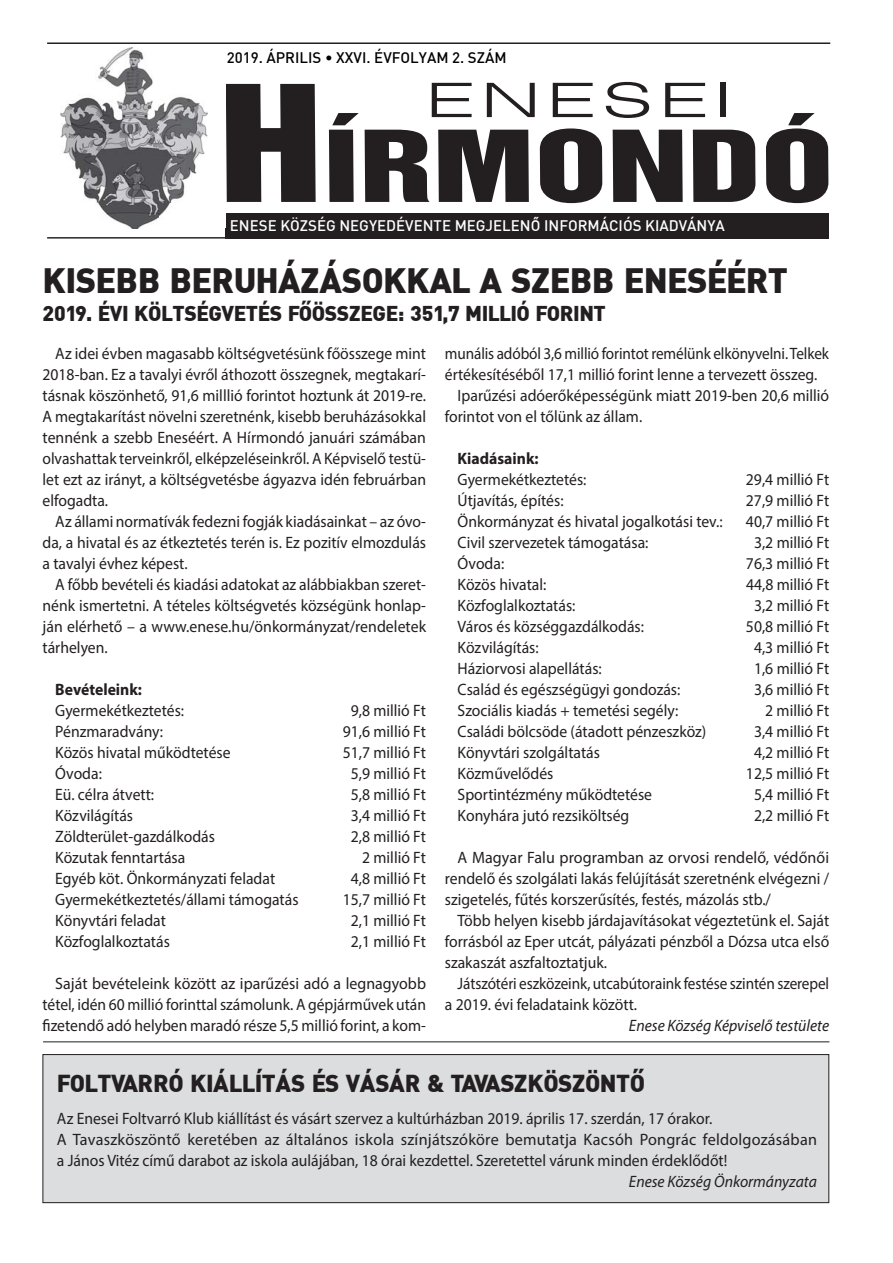
<style>
.page{position:relative;width:893px;height:1263px;background:#fff}
.page>*{position:absolute;margin:0;border:0;box-sizing:border-box;transform-origin:0 0}
.t1{font:147.75px "H Helv Inserat";color:#231f20;scale:1.27 1}
.t2{font:90.45px "H Helv Inserat";letter-spacing:-.005em;color:#231f20;scale:1.45 1}
.t3{font:47.4px "Swiss 721 Light Extended HU Normal";letter-spacing:.08em;color:#231f20;scale:1.51 1}
.t4{font:34.5px "DIN Blk PFL";color:#231f20}
.t5{font:24px "DIN Blk PFL";color:#231f20}
.t6{font:21px "DIN Blk PFL";color:#231f20}
.t7{font:16.5px/21px "Myriad Pro";color:#231f20;text-align:justify;scale:.95 1}
.t8{font:16.5px/21px "Myriad Pro";color:#231f20;text-align:justify;scale:.96 1}
.t9{font:16.5px/21px "Myriad Pro";color:#231f20;text-align:justify}
.t10{font:16.5px/21px "Myriad Pro";color:#231f20;scale:.92 1}
.t11{font:italic 16.5px "Myriad Pro";color:#231f20;scale:.95 1}
.t12{font:700 16.5px "Myriad Pro";color:#231f20;scale:.95 1}
.t13{font:15px "Din CE Med H";color:#fff}
.t14{font:15px "Din CE Med H";color:#000}
</style>
<div class="page">
<div style="left:43px;top:1054px;width:786px;height:149px;background:#dcddde"></div>
<div style="left:43px;top:1054px;width:786px;height:149px;border:1px solid #231f20"></div>
<div style="left:226px;top:213px;width:603px;height:26px;background:#231f20"></div>
<img style="left:61px;top:48px;width:146px;height:180px">
<hr style="left:47px;top:42px;width:783px;height:2px;background:#231f20">
<hr style="left:47px;top:237px;width:182px;height:2px;background:#282526">
<hr style="left:43px;top:1041px;width:786px;height:1px;background:#231f20">
<p class="t14" style="left:227px;top:48px;width:281px">2019. ÁPRILIS • XXVI. ÉVFOLYAM 2. SZÁM</p>
<h3 class="t3" style="left:426px;top:82px;width:205px">ENESEI</h3>
<h1 class="t1" style="left:219px;top:56px;width:85px">H</h1>
<p class="t13" style="left:230px;top:216px;width:497px">ENESE KÖZSÉG NEGYEDÉVENTE MEGJELENÔ INFORMÁCIÓS KIADVÁNYA</p>
<h2 class="t2" style="left:323px;top:112px;width:354px">ÍRMONDÓ</h2>
<h3 class="t4" style="left:43px;top:268px;width:746px">KISEBB BERUHÁZÁSOKKAL A SZEBB ENESÉÉRT</h3>
<p class="t6" style="left:43px;top:306px;width:564px">2019. ÉVI KÖLTSÉGVETÉS FŐÖSSZEGE: 351,7 MILLIÓ FORINT</p>
<p class="t10" style="left:445px;top:345px;width:419px">munális adóból 3,6 millió forintot remélünk elkönyvelni. Telkek</p>
<p class="t7" style="left:445px;top:366px;width:394px">értékesítéséből 17,1 millió forint lenne a tervezett összeg.</p>
<p class="t7" style="left:458px;top:387px;width:393px">Iparűzési adóerőképességünk miatt 2019-ben 20,6 millió</p>
<p class="t7" style="left:445px;top:408px;width:209px">forintot von el tőlünk az állam.</p>
<p class="t12" style="left:458px;top:452px;width:87px">Kiadásaink:</p>
<p class="t7" style="left:458px;top:471px;width:137px">Gyermekétkeztetés:</p>
<p class="t7" style="left:746px;top:471px;width:89px">29,4 millió Ft</p>
<p class="t7" style="left:458px;top:492px;width:113px">Útjavítás, építés:</p>
<p class="t7" style="left:746px;top:492px;width:89px">27,9 millió Ft</p>
<p class="t7" style="left:458px;top:513px;width:281px">Önkormányzat és hivatal jogalkotási tev.:</p>
<p class="t7" style="left:746px;top:513px;width:89px">40,7 millió Ft</p>
<p class="t7" style="left:458px;top:534px;width:202px">Civil szervezetek támogatása:</p>
<p class="t7" style="left:754px;top:534px;width:81px">3,2 millió Ft</p>
<p class="t7" style="left:458px;top:555px;width:51px">Óvoda:</p>
<p class="t7" style="left:746px;top:555px;width:89px">76,3 millió Ft</p>
<p class="t7" style="left:458px;top:576px;width:95px">Közös hivatal:</p>
<p class="t7" style="left:746px;top:576px;width:89px">44,8 millió Ft</p>
<p class="t7" style="left:458px;top:597px;width:126px">Közfoglalkoztatás:</p>
<p class="t7" style="left:754px;top:597px;width:81px">3,2 millió Ft</p>
<p class="t7" style="left:458px;top:618px;width:198px">Város és községgazdálkodás:</p>
<p class="t7" style="left:746px;top:618px;width:89px">50,8 millió Ft</p>
<p class="t7" style="left:458px;top:639px;width:87px">Közvilágítás:</p>
<p class="t7" style="left:754px;top:639px;width:81px">4,3 millió Ft</p>
<p class="t7" style="left:458px;top:660px;width:153px">Háziorvosi alapellátás:</p>
<p class="t7" style="left:754px;top:660px;width:81px">1,6 millió Ft</p>
<p class="t7" style="left:458px;top:681px;width:236px">Család és egészségügyi gondozás:</p>
<p class="t7" style="left:754px;top:681px;width:81px">3,6 millió Ft</p>
<p class="t7" style="left:458px;top:702px;width:234px">Szociális kiadás + temetési segély:</p>
<p class="t7" style="left:765px;top:702px;width:69px">2 millió Ft</p>
<p class="t7" style="left:458px;top:723px;width:263px">Családi bölcsöde (átadott pénzeszköz)</p>
<p class="t7" style="left:754px;top:723px;width:81px">3,4 millió Ft</p>
<p class="t7" style="left:458px;top:744px;width:151px">Könyvtári szolgáltatás</p>
<p class="t7" style="left:754px;top:744px;width:81px">4,2 millió Ft</p>
<p class="t7" style="left:458px;top:765px;width:102px">Közművelődés</p>
<p class="t7" style="left:746px;top:765px;width:89px">12,5 millió Ft</p>
<p class="t7" style="left:458px;top:786px;width:206px">Sportintézmény működtetése</p>
<p class="t7" style="left:754px;top:786px;width:81px">5,4 millió Ft</p>
<p class="t7" style="left:458px;top:807px;width:182px">Konyhára jutó rezsiköltség</p>
<p class="t7" style="left:754px;top:807px;width:81px">2,2 millió Ft</p>
<p class="t9" style="left:445px;top:849px;width:386px;text-indent:13px">A Magyar Falu programban az orvosi rendelő, védőnői rendelő és szolgálati lakás felújítását szeretnénk elvégezni / szigetelés, fűtés korszerűsítés, festés, mázolás stb./</p>
<p class="t7" style="left:445px;top:912px;width:406px;text-indent:13px">Több helyen kisebb járdajavításokat végeztetünk el. Saját forrásból az Eper utcát, pályázati pénzből a Dózsa utca első szakaszát aszfaltoztatjuk.</p>
<p class="t10" style="left:445px;top:975px;width:419px;text-indent:13px">Játszótéri eszközeink, utcabútoraink festése szintén szerepel a 2019. évi feladataink között.</p>
<p class="t11" style="left:629px;top:1019px;width:212px">Enese Község Képviselő testülete</p>
<h3 class="t5" style="left:57px;top:1075px;width:589px">FOLTVARRÓ KIÁLLÍTÁS ÉS VÁSÁR &amp; TAVASZKÖSZÖNTŐ</h3>
<p class="t7" style="left:57px;top:1109px;width:802px;text-align:left">Az Enesei Foltvarró Klub kiállítást és vásárt szervez a kultúrházban 2019. április 17. szerdán, 17 órakor.<br>A Tavaszköszöntő keretében az általános iskola színjátszóköre bemutatja Kacsóh Pongrác feldolgozásában a János Vitéz című darabot az iskola aulájában, 18 órai kezdettel. Szeretettel várunk minden érdeklődőt!</p>
<p class="t11" style="left:629px;top:1175px;width:199px">Enese Község Önkormányzata</p>
<p class="t7" style="left:43px;top:345px;width:405px;text-indent:13px">Az idei évben magasabb költségvetésünk főösszege mint 2018-ban. Ez a tavalyi évről áthozott összegnek, megtakarí&shy;tásnak köszönhető, 91,6 milllió forintot hoztunk át 2019-re.<br>A megtakarítást növelni szeretnénk, kisebb beruházásokkal tennénk a szebb Eneséért. A Hírmondó januári számában olvashattak terveinkről, elképzeléseinkről. A Képviselő testü&shy;let ezt az irányt, a költségvetésbe ágyazva idén februárban elfogadta.</p>
<p class="t7" style="left:43px;top:513px;width:405px;text-indent:13px">Az állami normatívák fedezni fogják kiadásainkat – az óvo&shy;da, a hivatal és az étkeztetés terén is. Ez pozitív elmozdulás a tavalyi évhez képest.</p>
<p class="t7" style="left:43px;top:576px;width:405px;text-indent:13px">A főbb bevételi és kiadási adatokat az alábbiakban szeret&shy;nénk ismertetni. A tételes költségvetés községünk honlap&shy;ján elérhető – a www.enese.hu/önkormányzat/rendeletek tárhelyen.</p>
<p class="t12" style="left:55px;top:683px;width:93px">Bevételeink:</p>
<p class="t7" style="left:55px;top:702px;width:137px">Gyermekétkeztetés:</p>
<p class="t7" style="left:351px;top:702px;width:81px">9,8 millió Ft</p>
<p class="t7" style="left:55px;top:723px;width:115px">Pénzmaradvány:</p>
<p class="t7" style="left:343px;top:723px;width:89px">91,6 millió Ft</p>
<p class="t7" style="left:55px;top:744px;width:186px">Közös hivatal működtetése</p>
<p class="t7" style="left:343px;top:744px;width:89px">51,7 millió Ft</p>
<p class="t7" style="left:55px;top:765px;width:51px">Óvoda:</p>
<p class="t7" style="left:351px;top:765px;width:81px">5,9 millió Ft</p>
<p class="t7" style="left:55px;top:786px;width:106px">Eü. célra átvett:</p>
<p class="t7" style="left:351px;top:786px;width:81px">5,8 millió Ft</p>
<p class="t7" style="left:55px;top:807px;width:83px">Közvilágítás</p>
<p class="t7" style="left:351px;top:807px;width:81px">3,4 millió Ft</p>
<p class="t7" style="left:55px;top:828px;width:170px">Zöldterület-gazdálkodás</p>
<p class="t7" style="left:351px;top:828px;width:81px">2,8 millió Ft</p>
<p class="t7" style="left:55px;top:849px;width:138px">Közutak fenntartása</p>
<p class="t7" style="left:362px;top:849px;width:69px">2 millió Ft</p>
<p class="t7" style="left:55px;top:870px;width:233px">Egyéb köt. Önkormányzati feladat</p>
<p class="t7" style="left:351px;top:870px;width:81px">4,8 millió Ft</p>
<p class="t7" style="left:55px;top:891px;width:258px">Gyermekétkeztetés/állami támogatás</p>
<p class="t7" style="left:343px;top:891px;width:89px">15,7 millió Ft</p>
<p class="t7" style="left:55px;top:912px;width:118px">Könyvtári feladat</p>
<p class="t7" style="left:351px;top:912px;width:81px">2,1 millió Ft</p>
<p class="t7" style="left:55px;top:933px;width:122px">Közfoglalkoztatás</p>
<p class="t7" style="left:351px;top:933px;width:81px">2,1 millió Ft</p>
<p class="t8" style="left:43px;top:975px;width:401px;text-indent:13px">Saját bevételeink között az iparűzési adó a legnagyobb tétel, idén 60 millió forinttal számolunk. A gépjárművek után fizetendő adó helyben maradó része 5,5 millió forint, a kom-</p>
</div>
